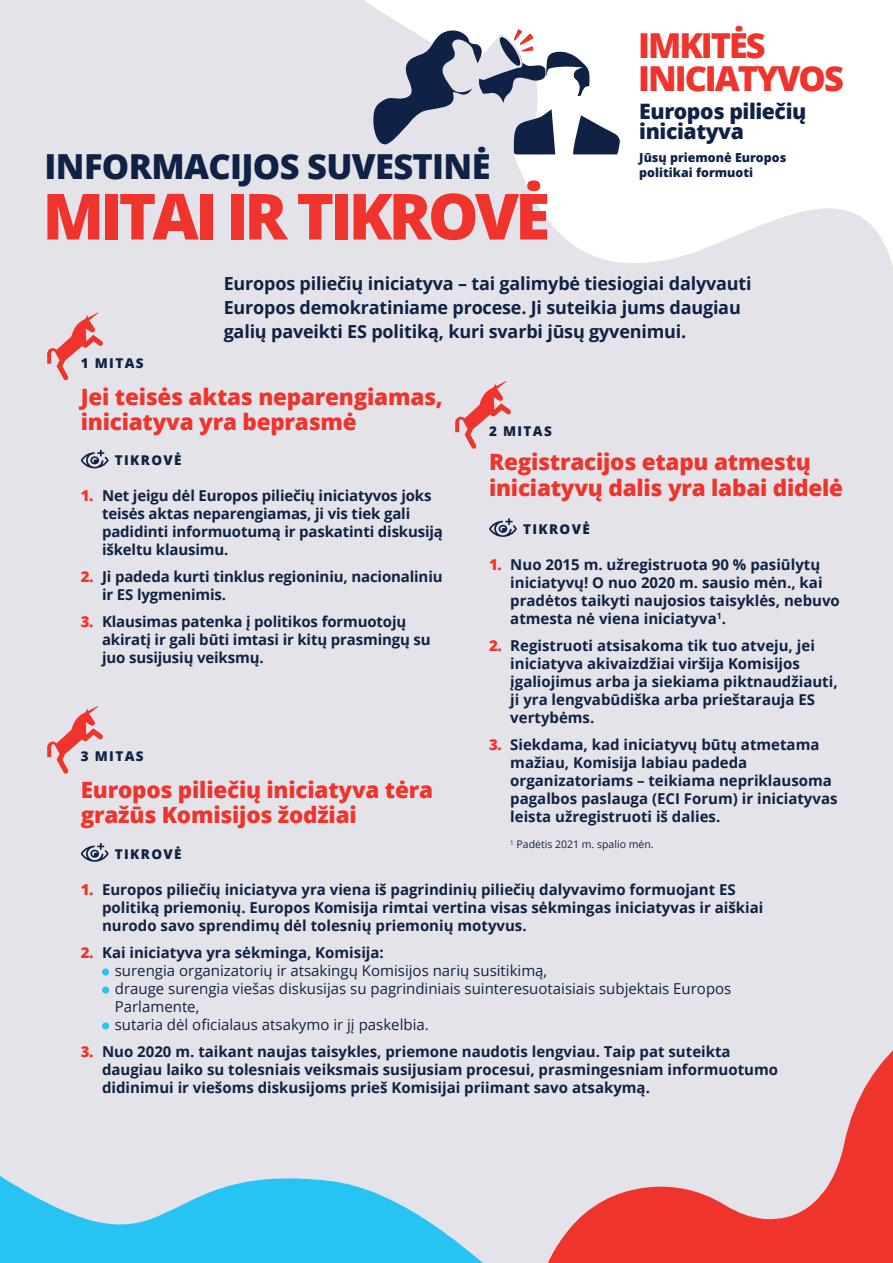
<style>
.page{position:relative;width:893px;height:1263px;background:#e4e3e9}
.page>*{position:absolute;margin:0;border:0;box-sizing:border-box;transform-origin:0 0}
.t1{font:800 63.75px "Open Sans";letter-spacing:-.06em;color:#ee342d}
.t2{font:800 34.5px "Open Sans";letter-spacing:-.02em;color:#0f2245}
.t3{font:800 34.35px/32.7px "Open Sans";letter-spacing:-.06em;color:#ee342d}
.t4{font:800 22.5px/25.5px "Open Sans";letter-spacing:-.01em;color:#ee342d}
.t5{font:800 21.3px/20.1px "Open Sans";letter-spacing:-.02em;color:#0f2245}
.t6{font:700 18px/24px "Open Sans";letter-spacing:-.01em;color:#0f2245}
.t7{font:700 15px/18px "Open Sans";color:#0f2245}
.t8{font:15px/18px "Open Sans";color:#0f2245}
.t9{font:800 13.5px "Open Sans";letter-spacing:.1em;color:#0f2245}
.t10{font:800 12.45px/14.9px "Open Sans";color:#0f2245}
.t11{font:10.5px "Open Sans";color:#0f2245}
.s1{font-weight:800;color:#ee342d}
</style>
<div class="page">
<svg style="left:364px;top:0;width:529px;height:265px;fill:#fff"></svg>
<svg style="left:371px;top:29px;width:249px;height:142px"></svg>
<svg style="left:0;top:1176px;width:483px;height:87px;fill:#27c3f3"></svg>
<svg style="left:548px;top:1050px;width:345px;height:213px"></svg>
<svg style="left:81px;top:450px;width:28px;height:18px"></svg>
<svg style="left:81px;top:843px;width:28px;height:19px"></svg>
<div style="left:102px;top:968px;width:7px;height:7px;background:#27c3f3;border-radius:50%"></div>
<div style="left:102px;top:986px;width:7px;height:7px;background:#27c3f3;border-radius:50%"></div>
<div style="left:102px;top:1022px;width:7px;height:7px;background:#27c3f3;border-radius:50%"></div>
<svg style="left:47px;top:706px;width:56px;height:68px"></svg>
<svg style="left:47px;top:312px;width:56px;height:69px"></svg>
<svg style="left:455px;top:381px;width:56px;height:68px"></svg>
<svg style="left:489px;top:518px;width:28px;height:19px"></svg>
<p class="t3" style="left:638px;top:28px;width:207px">IMKITĖS<br>INICIATYVOS</p>
<p class="t2" style="left:45px;top:140px;width:447px">INFORMACIJOS SUVESTINĖ</p>
<p class="t1" style="left:43px;top:168px;width:509px">MITAI IR TIKROVĖ</p>
<p class="t5" style="left:639px;top:100px;width:169px">Europos piliečių iniciatyva</p>
<p class="t10" style="left:639px;top:149px;width:148px">Jūsų priemonė Europos politikai formuoti</p>
<p class="t6" style="left:224px;top:271px;width:529px">Europos piliečių iniciatyva – tai galimybė tiesiogiai dalyvauti<br>Europos demokratiniame procese. Ji suteikia jums daugiau galių paveikti ES politiką, kuri svarbi jūsų gyvenimui.</p>
<p class="t9" style="left:81px;top:352px;width:64px">1 MITAS</p>
<p class="t4" style="left:81px;top:382px;width:364px">Jei teisės aktas neparengiamas, iniciatyva yra beprasmė</p>
<p class="t9" style="left:115px;top:450px;width:68px">TIKROVĖ</p>
<p class="t7" style="left:102px;top:486px;width:342px;text-indent:-21px"><span class="s1">1.</span> Net jeigu dėl Europos piliečių iniciatyvos joks teisės aktas neparengiamas, ji vis tiek gali padidinti informuotumą ir paskatinti diskusiją iškeltu klausimu.</p>
<p class="t7" style="left:102px;top:567px;width:342px;text-indent:-21px"><span class="s1">2.</span> Ji padeda kurti tinklus regioniniu, nacionaliniu ir ES lygmenimis.</p>
<p class="t7" style="left:102px;top:612px;width:330px;text-indent:-21px"><span class="s1">3.</span> Klausimas patenka į politikos formuotojų akiratį ir gali būti imtasi ir kitų prasmingų su juo susijusių veiksmų.</p>
<p class="t9" style="left:489px;top:421px;width:64px">2 MITAS</p>
<p class="t4" style="left:489px;top:448px;width:356px">Registracijos etapu atmestų iniciatyvų dalis yra labai didelė</p>
<p class="t9" style="left:523px;top:518px;width:68px">TIKROVĖ</p>
<p class="t7" style="left:510px;top:555px;width:331px;text-indent:-21px"><span class="s1">1.</span> Nuo 2015 m. užregistruota 90 % pasiūlytų iniciatyvų! O nuo 2020 m. sausio mėn., kai pradėtos taikyti naujosios taisyklės, nebuvo atmesta nė viena iniciatyva<sup>1</sup>.</p>
<p class="t7" style="left:510px;top:636px;width:329px;text-indent:-21px"><span class="s1">2.</span> Registruoti atsisakoma tik tuo atveju, jei iniciatyva akivaizdžiai viršija Komisijos įgaliojimus arba ja siekiama piktnaudžiauti, ji yra lengvabūdiška arba prieštarauja ES vertybėms.</p>
<p class="t7" style="left:510px;top:735px;width:329px;text-indent:-21px"><span class="s1">3.</span> Siekdama, kad iniciatyvų būtų atmetama mažiau, Komisija labiau padeda organizatoriams – teikiama nepriklausoma pagalbos paslauga (ECI Forum) ir iniciatyvas leista užregistruoti iš dalies.</p>
<p class="t11" style="left:510px;top:837px;width:145px"><sup>1</sup> Padėtis 2021 m. spalio mėn.</p>
<p class="t9" style="left:81px;top:746px;width:64px">3 MITAS</p>
<p class="t4" style="left:81px;top:776px;width:354px">Europos piliečių iniciatyva tėra gražūs Komisijos žodžiai</p>
<p class="t9" style="left:115px;top:843px;width:68px">TIKROVĖ</p>
<p class="t7" style="left:102px;top:880px;width:663px;text-indent:-21px"><span class="s1">1.</span> Europos piliečių iniciatyva yra viena iš pagrindinių piliečių dalyvavimo formuojant ES politiką priemonių. Europos Komisija rimtai vertina visas sėkmingas iniciatyvas ir aiškiai nurodo savo sprendimų dėl tolesnių priemonių motyvus.</p>
<p class="t7" style="left:81px;top:943px;width:305px"><span class="s1">2.</span> Kai iniciatyva yra sėkminga, Komisija:</p>
<p class="t8" style="left:115px;top:961px;width:434px">surengia organizatorių ir atsakingų Komisijos narių susitikimą,</p>
<p class="t8" style="left:115px;top:979px;width:618px">drauge surengia viešas diskusijas su pagrindiniais suinteresuotaisiais subjektais Europos<br>Parlamente,</p>
<p class="t8" style="left:115px;top:1015px;width:315px">sutaria dėl oficialaus atsakymo ir jį paskelbia.</p>
<p class="t7" style="left:102px;top:1042px;width:678px;text-indent:-21px"><span class="s1">3.</span> Nuo 2020 m. taikant naujas taisykles, priemone naudotis lengviau. Taip pat suteikta daugiau laiko su tolesniais veiksmais susijusiam procesui, prasmingesniam informuotumo didinimui ir viešoms diskusijoms prieš Komisijai priimant savo atsakymą.</p>
</div>
